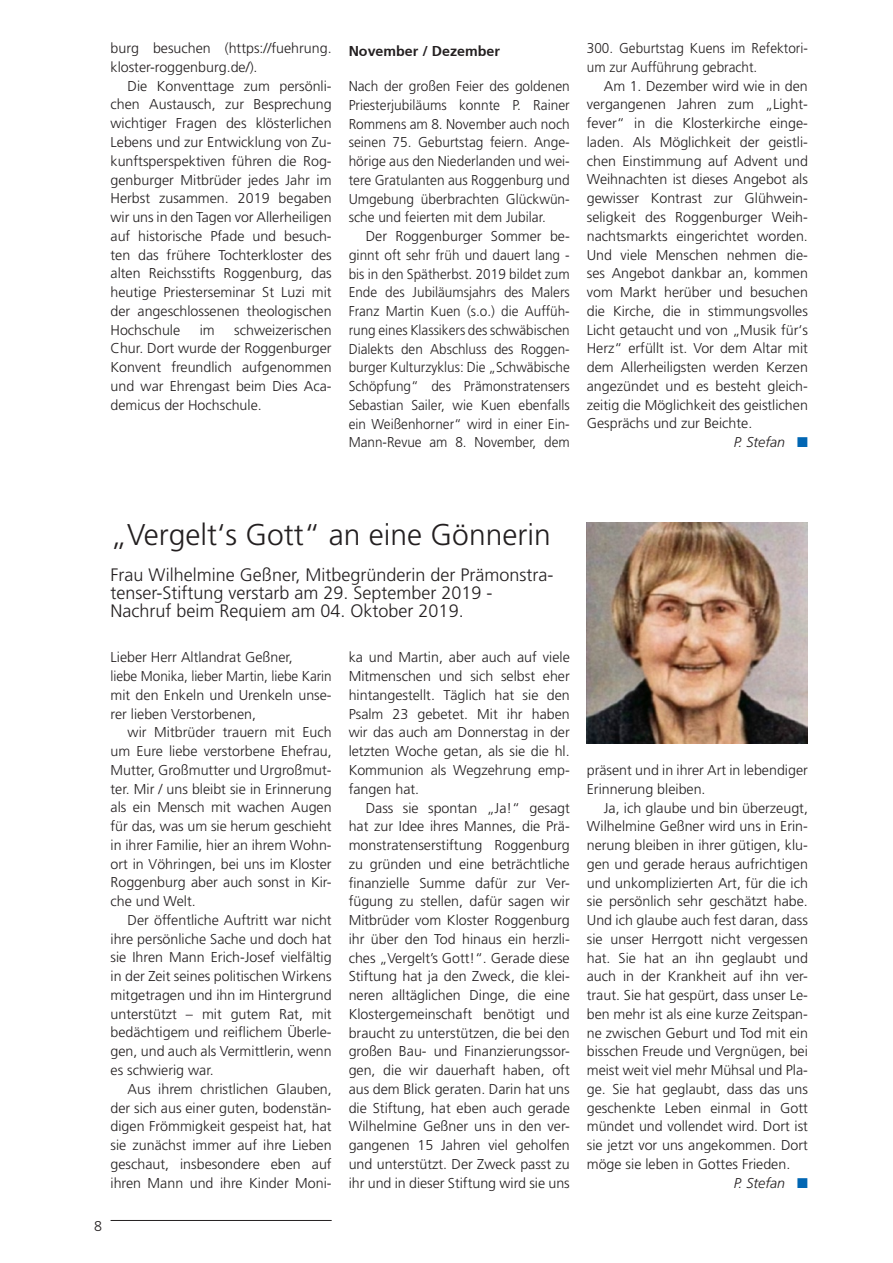
<style>
.page{position:relative;width:893px;height:1263px;background:#fff}
.page>*{position:absolute;margin:0;border:0;box-sizing:border-box;transform-origin:0 0}
.t1{font:300 30px "Frutiger";color:#231f20}
.t2{font:300 18px/18px "Frutiger";color:#231f20}
.t3{font:300 14.25px/18.8px "Frutiger";color:#231f20;text-align:justify}
.t4{font:300 14.25px/18.8px "Frutiger";color:#231f20;text-align:justify;scale:.96 1}
.t5{font:300 14.25px/18.8px "Frutiger";color:#231f20;scale:.95 1}
.t6{font:italic 300 14.25px "Frutiger";color:#231f20}
.t7{font:700 14.25px "Frutiger";color:#231f20}
.s1{color:#0166b3}
</style>
<div class="page">
<hr style="left:111px;top:1220px;width:221px;height:1px;background:#231f20">
<img style="left:587px;top:522px;width:221px;height:221px">
<p class="t3" style="left:111px;top:39px;width:223px">burg besuchen (https://fuehrung. kloster-roggenburg.de/).</p>
<p class="t3" style="left:111px;top:77px;width:223px;text-indent:17px">Die Konventtage zum persönli&shy;chen Austausch, zur Besprechung wichtiger Fragen des klösterlichen Lebens und zur Entwicklung von Zu&shy;kunftsperspektiven führen die Rog&shy;genburger Mitbrüder jedes Jahr im Herbst zusammen. 2019 begaben wir uns in den Tagen vor Allerheiligen auf historische Pfade und besuch&shy;ten das frühere Tochterkloster des alten Reichsstifts Roggenburg, das heutige Priesterseminar St Luzi mit der angeschlossenen theologischen Hochschule</p>
<p class="t3" style="left:111px;top:320px;width:223px;text-indent:124px">schweizerischen Chur. Dort wurde der Roggenburger Konvent freundlich aufgenommen und war Ehrengast beim Dies Aca&shy;demicus der Hochschule.</p>
<p class="t3" style="left:200px;top:320px;width:17px">im</p>
<p class="t7" style="left:349px;top:43px;width:153px">November / Dezember</p>
<p class="t4" style="left:349px;top:77px;width:232px">Nach der großen Feier des goldenen Priesterjubiläums konnte P. Rainer Rommens am 8. November auch noch seinen 75. Geburtstag feiern. Ange&shy;hörige aus den Niederlanden und wei&shy;tere Gratulanten aus Roggenburg und Umgebung überbrachten Glückwün&shy;sche und feierten mit dem Jubilar.</p>
<p class="t3" style="left:349px;top:227px;width:223px;text-indent:17px">Der Roggenburger Sommer be&shy;ginnt oft sehr früh und dauert lang - bis in den Spätherbst. 2019 bildet zum Ende des Jubiläumsjahrs des Malers Franz Martin Kuen (s.o.) die Auffüh&shy;rung eines Klassikers des schwäbischen Dialekts den Abschluss des Roggen&shy;burger Kulturzyklus: Die „Schwäbische Schöpfung“ des Prämonstratensers Sebastian Sailer, wie Kuen ebenfalls ein Weißenhorner“ wird in einer Ein-Mann-Revue am 8. November, dem</p>
<p class="t5" style="left:587px;top:39px;width:234px">300. Geburtstag Kuens im Refektori&shy;um zur Aufführung gebracht.</p>
<p class="t3" style="left:604px;top:77px;width:206px">Am 1. Dezember wird wie in den</p>
<p class="t3" style="left:587px;top:95px;width:223px">vergangenen Jahren zum „Light-</p>
<p class="t3" style="left:587px;top:114px;width:223px">fever“ in die Klosterkirche einge-</p>
<p class="t3" style="left:587px;top:133px;width:223px">laden. Als Möglichkeit der geistli-</p>
<p class="t3" style="left:587px;top:152px;width:223px">chen Einstimmung auf Advent und</p>
<p class="t3" style="left:587px;top:170px;width:223px">Weihnachten ist dieses Angebot als</p>
<p class="t3" style="left:587px;top:189px;width:223px">gewisser Kontrast zur Glühwein-</p>
<p class="t3" style="left:587px;top:208px;width:223px">seligkeit des Roggenburger Weih-</p>
<p class="t3" style="left:587px;top:227px;width:223px">nachtsmarkts eingerichtet worden.</p>
<p class="t3" style="left:587px;top:245px;width:223px">Und viele Menschen nehmen die-</p>
<p class="t3" style="left:587px;top:264px;width:223px">ses Angebot dankbar an, kommen</p>
<p class="t3" style="left:587px;top:283px;width:223px">vom Markt herüber und besuchen</p>
<p class="t3" style="left:587px;top:302px;width:223px">die Kirche, die in stimmungsvolles</p>
<p class="t3" style="left:587px;top:320px;width:223px">Licht getaucht und von „Musik für‘s</p>
<p class="t3" style="left:587px;top:339px;width:223px">Herz“ erfüllt ist. Vor dem Altar mit</p>
<p class="t3" style="left:587px;top:358px;width:223px">dem Allerheiligsten werden Kerzen</p>
<p class="t3" style="left:587px;top:377px;width:223px">angezündet und es besteht gleich-</p>
<p class="t3" style="left:587px;top:395px;width:223px">zeitig die Möglichkeit des geistlichen</p>
<p class="t3" style="left:587px;top:414px;width:167px">Gesprächs und zur Beichte.</p>
<p class="t6" style="left:734px;top:434px;width:76px">P. Stefan <span class="s1">■</span></p>
<h1 class="t1" style="left:111px;top:517px;width:442px">„Vergelt‘s Gott“ an eine Gönnerin</h1>
<p class="t2" style="left:111px;top:565px;width:444px">Frau Wilhelmine Geßner, Mitbegründerin der Prämonstra&shy;tenser-Stiftung verstarb am 29. September 2019 -<br>Nachruf beim Requiem am 04. Oktober 2019.</p>
<p class="t3" style="left:111px;top:648px;width:223px;text-align:left">Lieber Herr Altlandrat Geßner,<br>liebe Monika, lieber Martin, liebe Karin mit den Enkeln und Urenkeln unse&shy;rer lieben Verstorbenen,</p>
<p class="t3" style="left:111px;top:723px;width:223px;text-indent:17px">wir Mitbrüder trauern mit Euch um Eure liebe verstorbene Ehefrau, Mutter, Großmutter und Urgroßmut&shy;ter. Mir / uns bleibt sie in Erinnerung als ein Mensch mit wachen Augen für das, was um sie herum geschieht in ihrer Familie, hier an ihrem Wohn&shy;ort in Vöhringen, bei uns im Kloster Roggenburg aber auch sonst in Kir&shy;che und Welt.</p>
<p class="t3" style="left:111px;top:911px;width:223px;text-indent:17px">Der öffentliche Auftritt war nicht ihre persönliche Sache und doch hat sie Ihren Mann Erich-Josef vielfältig in der Zeit seines politischen Wirkens mitgetragen und ihn im Hintergrund unterstützt – mit gutem Rat, mit bedächtigem und reiflichem Überle&shy;gen, und auch als Vermittlerin, wenn es schwierig war.</p>
<p class="t3" style="left:111px;top:1080px;width:223px;text-indent:17px">Aus ihrem christlichen Glauben, der sich aus einer guten, bodenstän&shy;digen Frömmigkeit gespeist hat, hat sie zunächst immer auf ihre Lieben geschaut, insbesondere eben auf ihren Mann und ihre Kinder Moni-</p>
<p class="t3" style="left:94px;top:1217px;width:9px">8</p>
<p class="t3" style="left:349px;top:648px;width:223px">ka und Martin, aber auch auf viele Mitmenschen und sich selbst eher hintangestellt. Täglich hat sie den Psalm 23 gebetet. Mit ihr haben wir das auch am Donnerstag in der letzten Woche getan, als sie die hl.<br>Kommunion als Wegzehrung emp&shy;fangen hat.</p>
<p class="t3" style="left:349px;top:798px;width:223px;text-indent:17px">Dass sie spontan „Ja!“ gesagt hat zur Idee ihres Mannes, die Prä&shy;monstratenserstiftung Roggenburg zu gründen und eine beträchtliche finanzielle Summe dafür zur Ver&shy;fügung zu stellen, dafür sagen wir Mitbrüder vom Kloster Roggenburg ihr über den Tod hinaus ein herzli&shy;ches „Vergelt’s Gott!“. Gerade diese Stiftung hat ja den Zweck, die klei&shy;neren alltäglichen Dinge, die eine Klostergemeinschaft benötigt und braucht zu unterstützen, die bei den großen Bau- und Finanzierungssor&shy;gen, die wir dauerhaft haben, oft aus dem Blick geraten. Darin hat uns die Stiftung, hat eben auch gerade Wilhelmine Geßner uns in den ver&shy;gangenen 15 Jahren viel geholfen und unterstützt. Der Zweck passt zu ihr und in dieser Stiftung wird sie uns</p>
<p class="t3" style="left:587px;top:761px;width:223px">präsent und in ihrer Art in lebendiger<br>Erinnerung bleiben.</p>
<p class="t3" style="left:604px;top:798px;width:206px">Ja, ich glaube und bin überzeugt,</p>
<p class="t3" style="left:587px;top:817px;width:223px">Wilhelmine Geßner wird uns in Erin-</p>
<p class="t3" style="left:587px;top:836px;width:223px">nerung bleiben in ihrer gütigen, klu-</p>
<p class="t3" style="left:587px;top:855px;width:223px">gen und gerade heraus aufrichtigen</p>
<p class="t3" style="left:587px;top:873px;width:223px">und unkomplizierten Art, für die ich</p>
<p class="t3" style="left:587px;top:892px;width:223px">sie persönlich sehr geschätzt habe.</p>
<p class="t3" style="left:587px;top:911px;width:223px">Und ich glaube auch fest daran, dass</p>
<p class="t3" style="left:587px;top:930px;width:223px">sie unser Herrgott nicht vergessen</p>
<p class="t3" style="left:587px;top:948px;width:223px">hat. Sie hat an ihn geglaubt und</p>
<p class="t3" style="left:587px;top:967px;width:223px">auch in der Krankheit auf ihn ver-</p>
<p class="t3" style="left:587px;top:986px;width:223px">traut. Sie hat gespürt, dass unser Le-</p>
<p class="t3" style="left:587px;top:1005px;width:223px">ben mehr ist als eine kurze Zeitspan-</p>
<p class="t3" style="left:587px;top:1023px;width:223px">ne zwischen Geburt und Tod mit ein</p>
<p class="t3" style="left:587px;top:1042px;width:223px">bisschen Freude und Vergnügen, bei</p>
<p class="t3" style="left:587px;top:1061px;width:223px">meist weit viel mehr Mühsal und Pla-</p>
<p class="t3" style="left:587px;top:1080px;width:223px">ge. Sie hat geglaubt, dass das uns</p>
<p class="t3" style="left:587px;top:1098px;width:223px">geschenkte Leben einmal in Gott</p>
<p class="t3" style="left:587px;top:1117px;width:223px">mündet und vollendet wird. Dort ist</p>
<p class="t3" style="left:587px;top:1136px;width:223px">sie jetzt vor uns angekommen. Dort</p>
<p class="t3" style="left:587px;top:1155px;width:205px">möge sie leben in Gottes Frieden.</p>
<p class="t6" style="left:734px;top:1174px;width:76px">P. Stefan <span class="s1">■</span></p>
</div>
